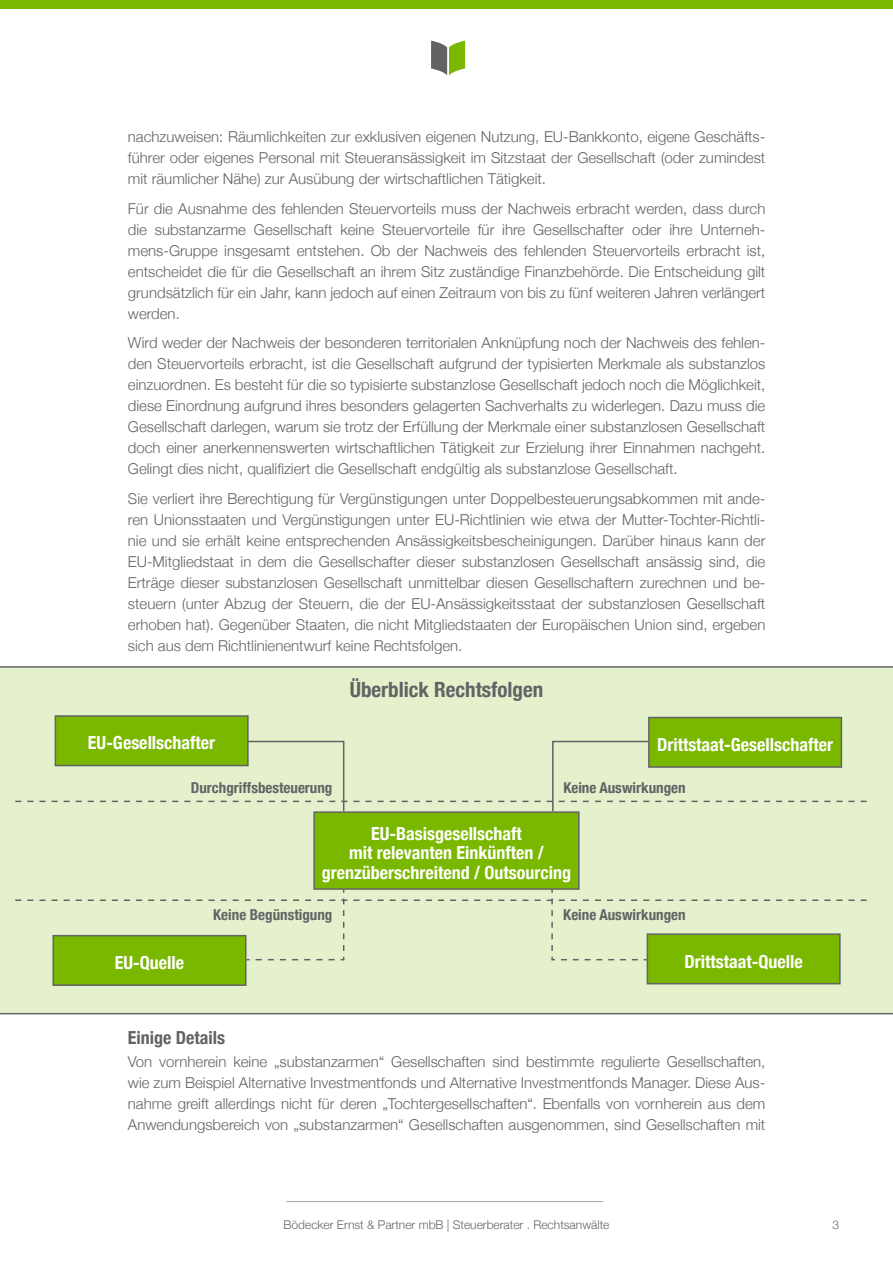
<style>
.page{position:relative;width:893px;height:1263px;background:#fff}
.page>*{position:absolute;margin:0;border:0;box-sizing:border-box;transform-origin:0 0}
.t1{font:700 condensed 21px "Helvetica Neue";color:#616365}
.t2{font:700 condensed 18px/19.5px "Helvetica Neue";color:#fff;text-align:center}
.t3{font:700 condensed 18px "Helvetica Neue";color:#616365}
.t4{font:300 15px/21px "Helvetica Neue";color:#616365;text-align:justify}
.t5{font:700 condensed 15px "Helvetica Neue";color:#616365}
.t6{font:300 12px "Helvetica Neue";color:#616365}
</style>
<div class="page">
<div style="left:0;top:0;width:893px;height:9px;background:#7ab800"></div>
<hr style="left:286px;top:1201px;width:317px;height:1px;background:#a9a5a5">
<svg style="left:431px;top:41px;width:34px;height:34px"></svg>
<div style="left:0;top:666px;width:893px;height:348px;background:#e4f1cc"></div>
<div style="left:647px;top:934px;width:193px;height:50px;background:#7ab800"></div>
<div style="left:647px;top:933px;width:194px;height:51px;border:2px solid #616365"></div>
<div style="left:649px;top:717px;width:192px;height:50px;background:#7ab800"></div>
<div style="left:648px;top:717px;width:194px;height:51px;border:2px solid #616365"></div>
<div style="left:55px;top:716px;width:193px;height:49px;background:#7ab800"></div>
<div style="left:55px;top:715px;width:194px;height:51px;border:2px solid #616365"></div>
<div style="left:53px;top:936px;width:193px;height:49px;background:#7ab800"></div>
<div style="left:52px;top:935px;width:194px;height:51px;border:2px solid #616365"></div>
<div style="left:314px;top:812px;width:265px;height:77px;background:#7ab800"></div>
<div style="left:313px;top:811px;width:267px;height:79px;border:2px solid #616365"></div>
<svg style="left:15px;top:740px;width:852px;height:73px"></svg>
<svg style="left:15px;top:888px;width:852px;height:73px"></svg>
<p class="t4" style="left:128px;top:125px;width:639px">nachzuweisen: Räumlichkeiten zur exklusiven eigenen Nutzung, EU-Bankkonto, eigene Geschäfts&shy;führer oder eigenes Personal mit Steueransässigkeit im Sitzstaat der Gesellschaft (oder zumindest mit räumlicher Nähe) zur Ausübung der wirtschaftlichen Tätigkeit.</p>
<p class="t4" style="left:128px;top:197px;width:639px">Für die Ausnahme des fehlenden Steuervorteils muss der Nachweis erbracht werden, dass durch die substanzarme Gesellschaft keine Steuervorteile für ihre Gesellschafter oder ihre Unterneh&shy;mens-Gruppe insgesamt entstehen. Ob der Nachweis des fehlenden Steuervorteils erbracht ist, entscheidet die für die Gesellschaft an ihrem Sitz zuständige Finanzbehörde. Die Entscheidung gilt grundsätzlich für ein Jahr, kann jedoch auf einen Zeitraum von bis zu fünf weiteren Jahren verlängert werden.</p>
<p class="t4" style="left:128px;top:331px;width:639px">Wird weder der Nachweis der besonderen territorialen Anknüpfung noch der Nachweis des fehlen&shy;den Steuervorteils erbracht, ist die Gesellschaft aufgrund der typisierten Merkmale als substanzlos einzuordnen. Es besteht für die so typisierte substanzlose Gesellschaft jedoch noch die Möglichkeit, diese Einordnung aufgrund ihres besonders gelagerten Sachverhalts zu widerlegen. Dazu muss die Gesellschaft darlegen, warum sie trotz der Erfüllung der Merkmale einer substanzlosen Gesellschaft doch einer anerkennenswerten wirtschaftlichen Tätigkeit zur Erzielung ihrer Einnahmen nachgeht.<br>Gelingt dies nicht, qualifiziert die Gesellschaft endgültig als substanzlose Gesellschaft.</p>
<p class="t4" style="left:128px;top:487px;width:639px">Sie verliert ihre Berechtigung für Vergünstigungen unter Doppelbesteuerungsabkommen mit ande&shy;ren Unionsstaaten und Vergünstigungen unter EU-Richtlinien wie etwa der Mutter-Tochter-Richtli&shy;nie und sie erhält keine entsprechenden Ansässigkeitsbescheinigungen. Darüber hinaus kann der EU-Mitgliedstaat in dem die Gesellschafter dieser substanzlosen Gesellschaft ansässig sind, die Erträge dieser substanzlosen Gesellschaft unmittelbar diesen Gesellschaftern zurechnen und be&shy;steuern (unter Abzug der Steuern, die der EU-Ansässigkeitsstaat der substanzlosen Gesellschaft erhoben hat). Gegenüber Staaten, die nicht Mitgliedstaaten der Europäischen Union sind, ergeben sich aus dem Richtlinienentwurf keine Rechtsfolgen.</p>
<h1 class="t1" style="left:350px;top:672px;width:195px">Überblick Rechtsfolgen</h1>
<p class="t2" style="left:88px;top:732px;width:129px">EU-Gesellschafter</p>
<p class="t2" style="left:657px;top:733px;width:178px">Drittstaat-Gesellschafter</p>
<p class="t5" style="left:191px;top:775px;width:143px">Durchgriffsbesteuerung</p>
<p class="t5" style="left:563px;top:775px;width:124px">Keine Auswirkungen</p>
<p class="t2" style="left:322px;top:822px;width:251px">EU-Basisgesellschaft<br>mit relevanten Einkünften / grenzüberschreitend / Outsourcing</p>
<p class="t2" style="left:115px;top:952px;width:71px">EU-Quelle</p>
<p class="t5" style="left:213px;top:902px;width:121px">Keine Begünstigung</p>
<p class="t5" style="left:563px;top:902px;width:124px">Keine Auswirkungen</p>
<p class="t2" style="left:684px;top:950px;width:120px">Drittstaat-Quelle</p>
<p class="t3" style="left:128px;top:1022px;width:99px">Einige Details</p>
<p class="t4" style="left:128px;top:1050px;width:639px">Von vornherein keine „substanzarmen“ Gesellschaften sind bestimmte regulierte Gesellschaften, wie zum Beispiel Alternative Investmentfonds und Alternative Investmentfonds Manager. Diese Aus&shy;nahme greift allerdings nicht für deren „Tochtergesellschaften“. Ebenfalls von vornherein aus dem Anwendungsbereich von „substanzarmen“ Gesellschaften ausgenommen, sind Gesellschaften mit</p>
<p class="t6" style="left:284px;top:1215px;width:327px">Bödecker Ernst &amp; Partner mbB | Steuerberater . Rechtsanwälte</p>
<p class="t6" style="left:832px;top:1215px;width:8px">3</p>
</div>
